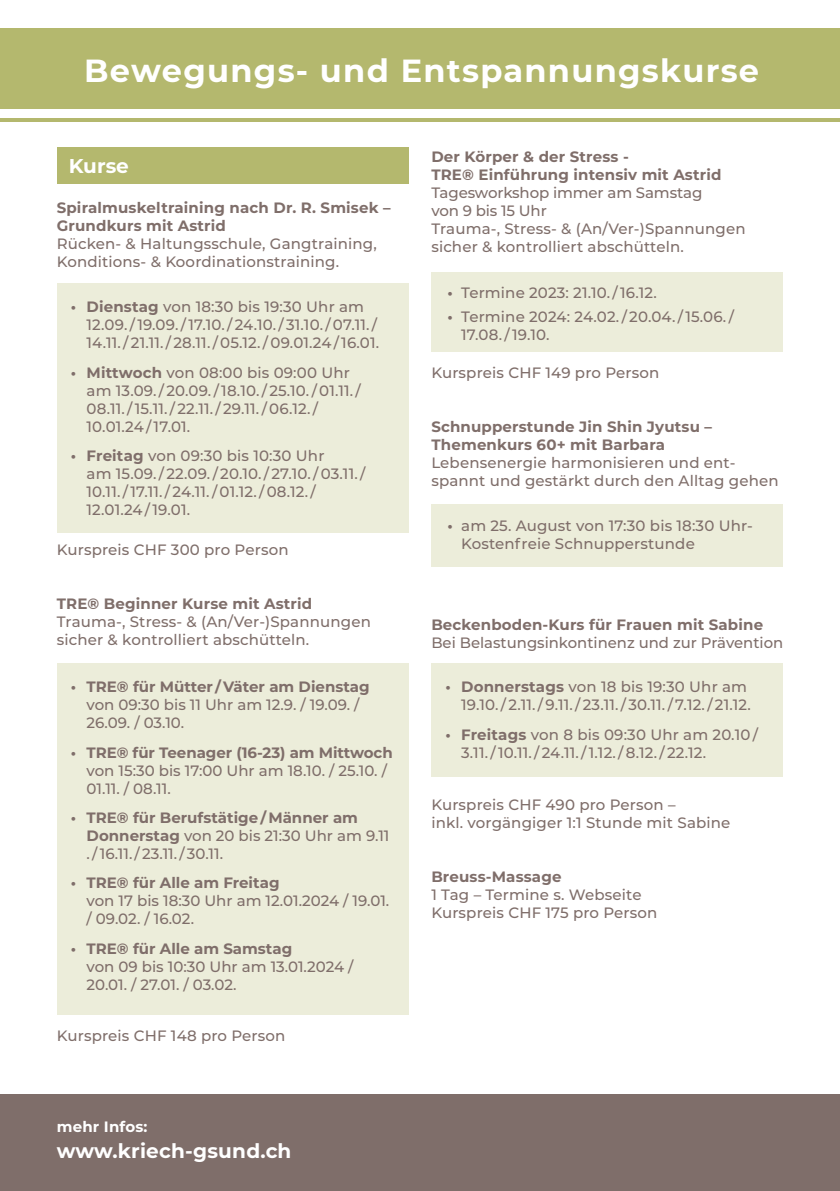
<style>
.page{position:relative;width:840px;height:1191px;background:#fff}
.page>*{position:absolute;margin:0;border:0;box-sizing:border-box;transform-origin:0 0}
.t1{font:700 32px "Montserrat";letter-spacing:.04em;color:#fff}
.t2{font:700 20px "Montserrat";letter-spacing:.005em;color:#fff}
.t3{font:500 15px/18px "Montserrat";letter-spacing:.01em;color:#7f6e6a}
.t4{font:700 15px/18px "Montserrat";letter-spacing:.01em;color:#7f6e6a}
.t5{font:700 15px "Montserrat";letter-spacing:.01em;color:#fff}
.s1{font-weight:700}
</style>
<div class="page">
<div style="left:57px;top:147px;width:351px;height:37px;background:#b4b86e"></div>
<div style="left:0;top:28px;width:839px;height:81px;background:#b4b86e"></div>
<hr style="left:0;top:118px;width:839px;height:4px;background:#b4b86e">
<div style="left:57px;top:283px;width:351px;height:250px;background:#ecedda"></div>
<div style="left:57px;top:663px;width:351px;height:352px;background:#ecedda"></div>
<div style="left:0;top:1094px;width:839px;height:97px;background:#7f6e6a"></div>
<div style="left:431px;top:272px;width:351px;height:79px;background:#ecedda"></div>
<div style="left:431px;top:505px;width:351px;height:62px;background:#ecedda"></div>
<div style="left:431px;top:663px;width:351px;height:114px;background:#ecedda"></div>
<h1 class="t1" style="left:84px;top:48px;width:676px">Bewegungs- und Entspannungskurse</h1>
<h2 class="t2" style="left:69px;top:151px;width:62px">Kurse</h2>
<p class="t4" style="left:57px;top:198px;width:335px">Spiralmuskeltraining nach Dr. R. Smisek –<br>Grundkurs mit Astrid</p>
<p class="t3" style="left:57px;top:234px;width:321px">Rücken- &amp; Haltungsschule, Gangtraining,<br>Konditions- &amp; Koordinationstraining.</p>
<p class="t3" style="left:87px;top:297px;width:294px;text-indent:-16px"><span class="s1">• Dienstag</span> von 18:30 bis 19:30 Uhr am<br>12.09. / 19.09. / 17.10. / 24.10. / 31.10. / 07.11. /<br>14.11. / 21.11. / 28.11. / 05.12. / 09.01.24 / 16.01.</p>
<p class="t3" style="left:87px;top:363px;width:275px;text-indent:-16px"><span class="s1">• Mittwoch</span> von 08:00 bis 09:00 Uhr am 13.09. / 20.09. / 18.10. / 25.10. / 01.11. / 08.11. / 15.11. / 22.11. / 29.11. / 06.12. / 10.01.24 / 17.01.</p>
<p class="t3" style="left:87px;top:446px;width:280px;text-indent:-16px"><span class="s1">• Freitag</span> von 09:30 bis 10:30 Uhr<br>am 15.09. / 22.09. / 20.10. / 27.10. / 03.11. / 10.11. / 17.11. / 24.11. / 01.12. / 08.12. / 12.01.24 / 19.01.</p>
<p class="t3" style="left:57px;top:540px;width:233px">Kurspreis CHF 300 pro Person</p>
<p class="t4" style="left:57px;top:594px;width:257px">TRE® Beginner Kurse mit Astrid</p>
<p class="t3" style="left:57px;top:612px;width:315px">Trauma-, Stress- &amp; (An/Ver-)Spannungen sicher &amp; kontrolliert abschütteln.</p>
<p class="t4" style="left:71px;top:677px;width:300px">• TRE® für Mütter / Väter am Dienstag</p>
<p class="t3" style="left:87px;top:695px;width:274px">von 09:30 bis 11 Uhr am 12.9. / 19.09. /<br>26.09. / 03.10.</p>
<p class="t4" style="left:71px;top:742px;width:323px">• TRE® für Teenager (16-23) am Mittwoch</p>
<p class="t3" style="left:87px;top:760px;width:302px">von 15:30 bis 17:00 Uhr am 18.10. / 25.10. /<br>01.11. / 08.11.</p>
<p class="t3" style="left:87px;top:808px;width:304px;text-indent:-16px"><span class="s1">• TRE® für Berufstätige / Männer am<br>Donnerstag</span> von 20 bis 21:30 Uhr am 9.11 . / 16.11. / 23.11. / 30.11.</p>
<p class="t4" style="left:71px;top:873px;width:210px">• TRE® für Alle am Freitag</p>
<p class="t3" style="left:87px;top:891px;width:304px">von 17 bis 18:30 Uhr am 12.01.2024 / 19.01. / 09.02. / 16.02.</p>
<p class="t4" style="left:71px;top:938px;width:223px">• TRE® für Alle am Samstag</p>
<p class="t3" style="left:87px;top:956px;width:268px">von 09 bis 10:30 Uhr am 13.01.2024 /<br>20.01. / 27.01. / 03.02.</p>
<p class="t3" style="left:57px;top:1026px;width:230px">Kurspreis CHF 148 pro Person</p>
<p class="t5" style="left:57px;top:1115px;width:92px">mehr Infos:</p>
<h2 class="t2" style="left:57px;top:1136px;width:236px">www.kriech-gsund.ch</h2>
<p class="t4" style="left:431px;top:147px;width:291px">Der Körper &amp; der Stress -<br>TRE® Einführung intensiv mit Astrid</p>
<p class="t3" style="left:431px;top:183px;width:315px">Tagesworkshop immer am Samstag<br>von 9 bis 15 Uhr<br>Trauma-, Stress- &amp; (An/Ver-)Spannungen sicher &amp; kontrolliert abschütteln.</p>
<p class="t3" style="left:447px;top:283px;width:211px"><span class="s1">•</span> Termine 2023: 21.10. / 16.12.</p>
<p class="t3" style="left:461px;top:307px;width:274px;text-indent:-14px"><span class="s1">•</span> Termine 2024: 24.02. / 20.04. / 15.06. /<br>17.08. / 19.10.</p>
<p class="t3" style="left:431px;top:363px;width:229px">Kurspreis CHF 149 pro Person</p>
<p class="t4" style="left:431px;top:417px;width:282px">Schnupperstunde Jin Shin Jyutsu –<br>Themenkurs 60+ mit Barbara</p>
<p class="t3" style="left:431px;top:453px;width:348px">Lebensenergie harmonisieren und ent&shy;spannt und gestärkt durch den Alltag gehen</p>
<p class="t3" style="left:461px;top:516px;width:293px;text-indent:-14px"><span class="s1">•</span> am 25. August von 17:30 bis 18:30 Uhr-<br>Kostenfreie Schnupperstunde</p>
<p class="t4" style="left:431px;top:615px;width:333px">Beckenboden-Kurs für Frauen mit Sabine</p>
<p class="t3" style="left:431px;top:633px;width:353px">Bei Belastungsinkontinenz und zur Prävention</p>
<p class="t3" style="left:445px;top:677px;width:306px;text-align:right"><span class="s1">• Donnerstags</span> von 18 bis 19:30 Uhr am<br>19.10. / 2.11. / 9.11. / 23.11. / 30.11. / 7.12. / 21.12.</p>
<p class="t3" style="left:461px;top:724px;width:298px;text-indent:-16px"><span class="s1">• Freitags</span> von 8 bis 09:30 Uhr am 20.10 /<br>3.11. / 10.11. / 24.11. / 1.12. / 8.12. / 22.12.</p>
<p class="t3" style="left:431px;top:795px;width:300px">Kurspreis CHF 490 pro Person –<br>inkl. vorgängiger 1:1 Stunde mit Sabine</p>
<p class="t4" style="left:431px;top:867px;width:132px">Breuss-Massage</p>
<p class="t3" style="left:431px;top:885px;width:227px">1 Tag – Termine s. Webseite<br>Kurspreis CHF 175 pro Person</p>
</div>
